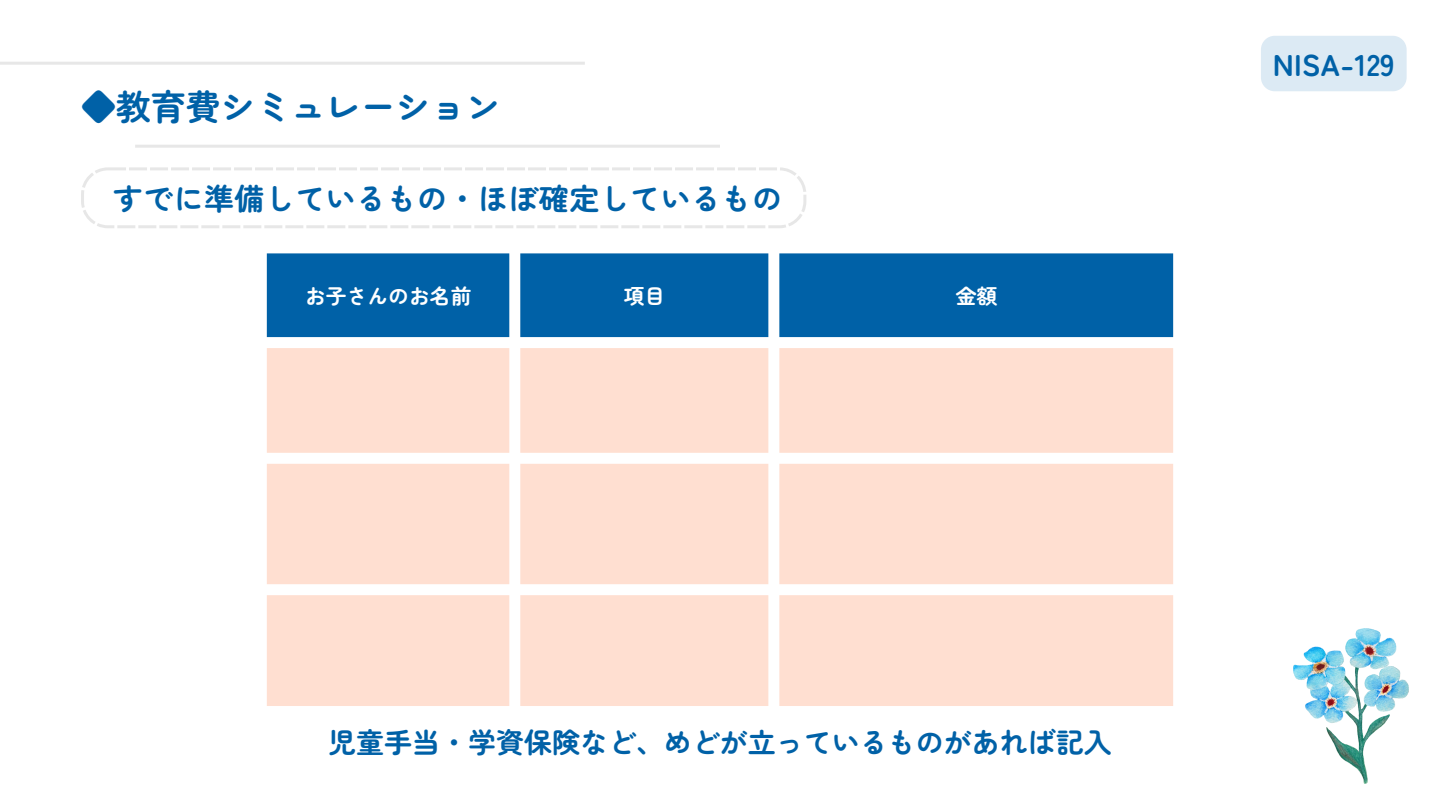
<style>
.page{position:relative;width:1440px;height:810px;background:#fff}
.page>*{position:absolute;margin:0;border:0;box-sizing:border-box;transform-origin:0 0}
.t1{font:700 35px "Zen Maru Gothic";color:#0061a7}
.t2{font:700 30px "Zen Maru Gothic";letter-spacing:.015em;color:#0061a7}
.t3{font:700 28px "Zen Maru Gothic";color:#0061a7}
.t4{font:700 20.8px "Zen Maru Gothic";color:#fff}
</style>
<div class="page">
<div style="left:267px;top:253px;width:906px;height:84px;background:#0061a7"></div>
<svg style="left:267px;top:348px;width:906px;height:358px;background:#ffe1d4"></svg>
<hr style="left:135px;top:145px;width:585px;height:3px;background:#e7e7e7">
<hr style="left:0;top:62px;width:585px;height:3px;background:#e7e7e7">
<img style="left:1293px;top:628px;width:116px;height:155px">
<div style="left:1261px;top:36px;width:146px;height:55px;background:#dceaf4;border-radius:14px"></div>
<svg style="left:81px;top:167px;width:725px;height:61px"></svg>
<p class="t1" style="left:81px;top:79px;width:421px">◆教育費シミュレーション</p>
<p class="t2" style="left:113px;top:175px;width:671px">すでに準備しているもの・ほぼ確定しているもの</p>
<p class="t4" style="left:305px;top:280px;width:168px">お子さんのお名前</p>
<h1 class="t4" style="left:624px;top:280px;width:43px">項目</h1>
<p class="t4" style="left:956px;top:280px;width:43px">金額</p>
<p class="t2" style="left:1273px;top:41px;width:123px">NISA-129</p>
<p class="t3" style="left:328px;top:720px;width:785px">児童手当・学資保険など、めどが立っているものがあれば記入</p>
</div>
